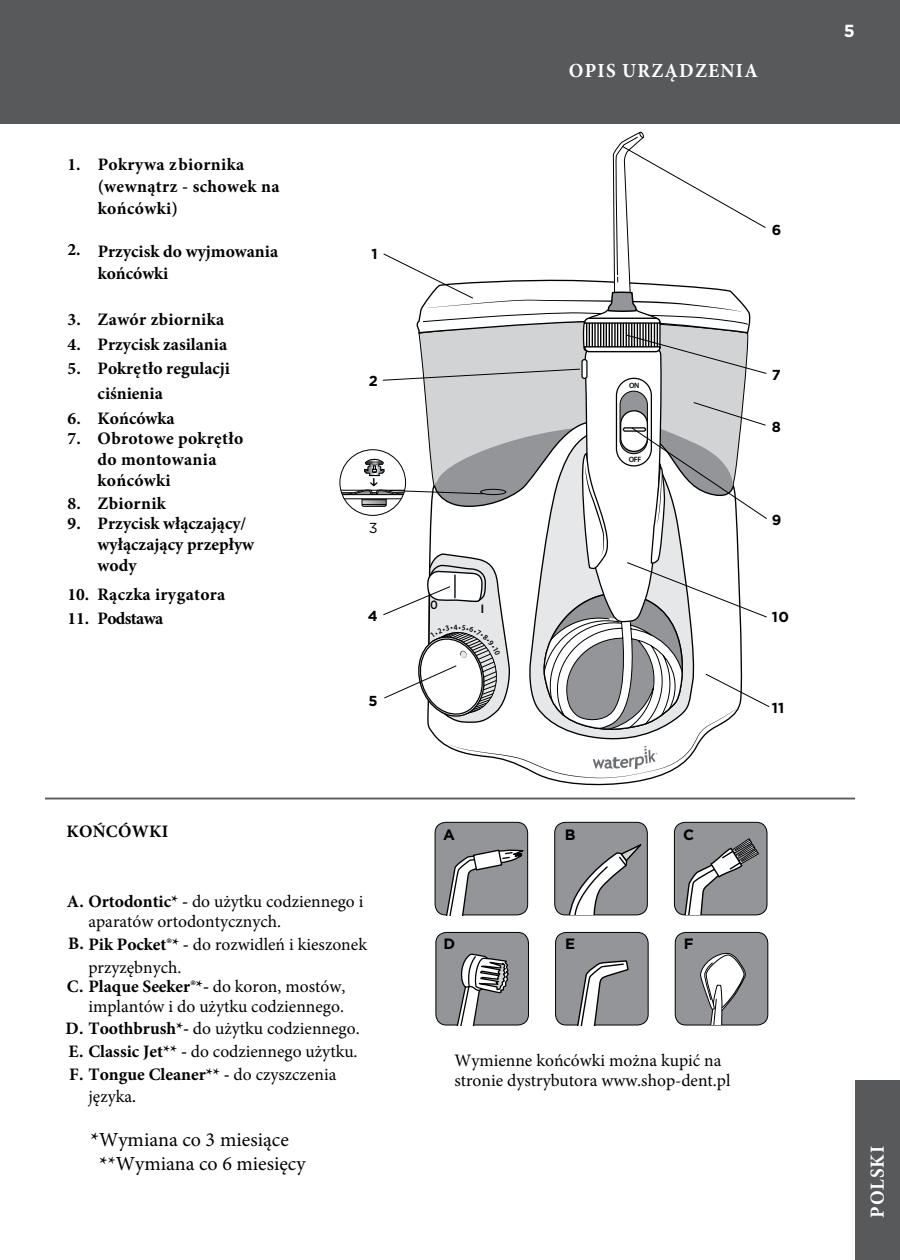
<style>
.page{position:relative;width:900px;height:1260px;background:#fff}
.page>*{position:absolute;margin:0;border:0;box-sizing:border-box;transform-origin:0 0}
.t1{font:20px/23.8px "Minion Pro";color:#000}
.t2{font:700 20px "Minion Pro";letter-spacing:.065em;color:#fff;scale:.96 1}
.t3{font:17.5px/19.8px "Minion Pro";color:#000}
.t4{font:700 17.5px/21px "Minion Pro";color:#000}
.t5{font:700 17.5px/21px "Minion Pro";letter-spacing:.02em;color:#000}
.t6{font:700 17.5px/21.8px "Minion Pro";letter-spacing:.025em;color:#000}
.t7{font:700 17.5px "Minion Pro";letter-spacing:-.035em;color:#000}
.t8{font:700 17.5px "Gotham";color:#fff}
.t9{font:700 15px "Gotham";color:#000}
.t10{font:700 14.5px "Gotham";color:#000}
.t11{font:14.5px "Gotham";color:#000}
.t12{font:600 12.5px "Myriad Pro";color:#000;scale:.81 1}
.t13{font:600 12.5px "Myriad Pro";color:#000}
.t14{font:600 7.75px "Myriad Pro";color:#000}
.s1{font-weight:700}
.s2{font-weight:400}
.s3{font-family:"Myriad Pro"}
</style>
<div class="page">
<div style="left:0;top:0;width:900px;height:124px;background:#58595b"></div>
<div style="left:855px;top:1080px;width:45px;height:180px;background:#58595b"></div>
<div style="left:435px;top:822px;width:93px;height:93px;background:#939598;border-radius:11px"></div>
<div style="left:435px;top:822px;width:93px;height:93px;border:1px solid #000;border-radius:11px"></div>
<div style="left:555px;top:822px;width:92px;height:93px;background:#939598;border-radius:11px"></div>
<div style="left:554px;top:822px;width:94px;height:93px;border:1px solid #000;border-radius:11px"></div>
<div style="left:674px;top:822px;width:93px;height:93px;background:#939598;border-radius:11px"></div>
<div style="left:674px;top:822px;width:93px;height:93px;border:1px solid #000;border-radius:11px"></div>
<div style="left:436px;top:932px;width:92px;height:93px;background:#939598;border-radius:11px"></div>
<div style="left:436px;top:932px;width:93px;height:93px;border:1px solid #000;border-radius:11px"></div>
<div style="left:556px;top:932px;width:92px;height:93px;background:#939598;border-radius:11px"></div>
<div style="left:555px;top:932px;width:93px;height:93px;border:1px solid #000;border-radius:11px"></div>
<div style="left:675px;top:932px;width:93px;height:93px;background:#939598;border-radius:11px"></div>
<div style="left:675px;top:932px;width:93px;height:93px;border:1px solid #000;border-radius:11px"></div>
<svg style="left:440px;top:849px;width:84px;height:66px"></svg>
<svg style="left:561px;top:844px;width:81px;height:71px"></svg>
<svg style="left:683px;top:838px;width:76px;height:76px"></svg>
<svg style="left:435px;top:952px;width:75px;height:73px"></svg>
<svg style="left:575px;top:961px;width:53px;height:64px"></svg>
<svg style="left:698px;top:952px;width:48px;height:73px"></svg>
<hr style="left:45px;top:798px;width:810px;height:1px;background:#58595b">
<svg style="left:340px;top:132px;width:430px;height:646px"></svg>
<p class="t6" style="left:98px;top:154px;width:183px">Pokrywa zbiornika (wewnątrz - schowek na końcówki)</p>
<p class="t4" style="left:98px;top:240px;width:182px;line-height:21.8px">Przycisk do wyjmowania końcówki</p>
<p class="t5" style="left:68px;top:309px;width:158px">3. Zawór zbiornika</p>
<p class="t4" style="left:68px;top:333px;width:161px">4. Przycisk zasilania</p>
<p class="t4" style="left:98px;top:356px;width:134px;line-height:25px;text-indent:-30px">5. Pokrętło regulacji ciśnienia</p>
<p class="t4" style="left:68px;top:407px;width:109px">6. Końcówka</p>
<p class="t5" style="left:98px;top:428px;width:147px;text-indent:-30px">7. Obrotowe pokrętło do montowania końcówki</p>
<p class="t5" style="left:68px;top:492px;width:100px">8. Zbiornik</p>
<p class="t4" style="left:98px;top:513px;width:158px;text-indent:-30px">9. Przycisk włączający/ wyłączający przepływ wody</p>
<p class="t4" style="left:67px;top:584px;width:159px">10. Rączka irygatora</p>
<p class="t7" style="left:67px;top:606px;width:97px">11. Podstawa</p>
<p class="t4" style="left:68px;top:154px;width:15px">1.</p>
<p class="t4" style="left:68px;top:238px;width:15px">2.</p>
<p class="t4" style="left:66px;top:820px;width:104px">KOŃCÓWKI</p>
<p class="t10" style="left:372px;top:244px;width:8px">1</p>
<p class="t10" style="left:369px;top:372px;width:11px">2</p>
<p class="t11" style="left:369px;top:518px;width:10px">3</p>
<p class="t10" style="left:368px;top:607px;width:11px">4</p>
<p class="t10" style="left:369px;top:691px;width:11px">5</p>
<p class="t3" style="left:88px;top:892px;width:277px;text-indent:-22px"><span class="s1">A. Ortodontic* -</span> do użytku codziennego i aparatów ortodontycznych.</p>
<p class="t3" style="left:88px;top:932px;width:280px;line-height:23.8px;text-indent:-20px"><span class="s1">B. Pik Pocket®* -</span> do rozwidleń i kieszonek przyzębnych.</p>
<p class="t3" style="left:67px;top:977px;width:280px;text-align:right"><span class="s1">C. Plaque Seeker®*-</span> do koron, mostów, implantów i do użytku codziennego.</p>
<p class="t3" style="left:66px;top:1019px;width:296px"><span class="s1">D. Toothbrush*-</span> do użytku codziennego.</p>
<p class="t3" style="left:69px;top:1042px;width:290px"><span class="s1">E. Classic Jet** -</span> do codziennego użytku.</p>
<p class="t4" style="left:69px;top:1064px;width:269px">F. Tongue Cleaner** - <span class="s2">do czyszczenia</span></p>
<p class="t3" style="left:88px;top:1087px;width:49px">języka<span class="s3">.</span></p>
<p class="t1" style="left:100px;top:1128px;width:207px;text-indent:-9px"><span class="s1">*</span>Wymiana co 3 miesiące <span class="s1">*</span>*Wymiana co 6 miesięcy</p>
<p class="t2" style="left:569px;top:57px;width:198px">OPIS URZĄDZENIA</p>
<p class="t10" style="left:772px;top:220px;width:11px">6</p>
<p class="t12" style="left:431px;top:597px;width:10px">O</p>
<p class="t13" style="left:481px;top:601px;width:5px">I</p>
<p class="t14" style="left:629px;top:381px;width:12px">ON</p>
<p class="t14" style="left:629px;top:455px;width:14px">OFF</p>
<p class="t10" style="left:772px;top:365px;width:10px">7</p>
<p class="t10" style="left:772px;top:417px;width:11px">8</p>
<p class="t10" style="left:772px;top:510px;width:11px">9</p>
<p class="t10" style="left:772px;top:608px;width:19px">10</p>
<p class="t10" style="left:772px;top:698px;width:14px">11</p>
<p class="t9" style="left:443px;top:825px;width:13px">A</p>
<p class="t9" style="left:443px;top:934px;width:13px">D</p>
<p class="t9" style="left:565px;top:825px;width:12px">B</p>
<p class="t9" style="left:565px;top:934px;width:12px">E</p>
<p class="t9" style="left:683px;top:825px;width:13px">C</p>
<p class="t9" style="left:684px;top:934px;width:11px">F</p>
<p class="t3" style="left:454px;top:1051px;width:278px">Wymienne końcówki można kupić na stronie dystrybutora www.shop-dent.pl</p>
<p class="t8" style="left:844px;top:19px;width:13px">5</p>
<p class="t2" style="left:863px;top:1218px;width:77px;rotate:-90deg">POLSKI</p>
</div>
